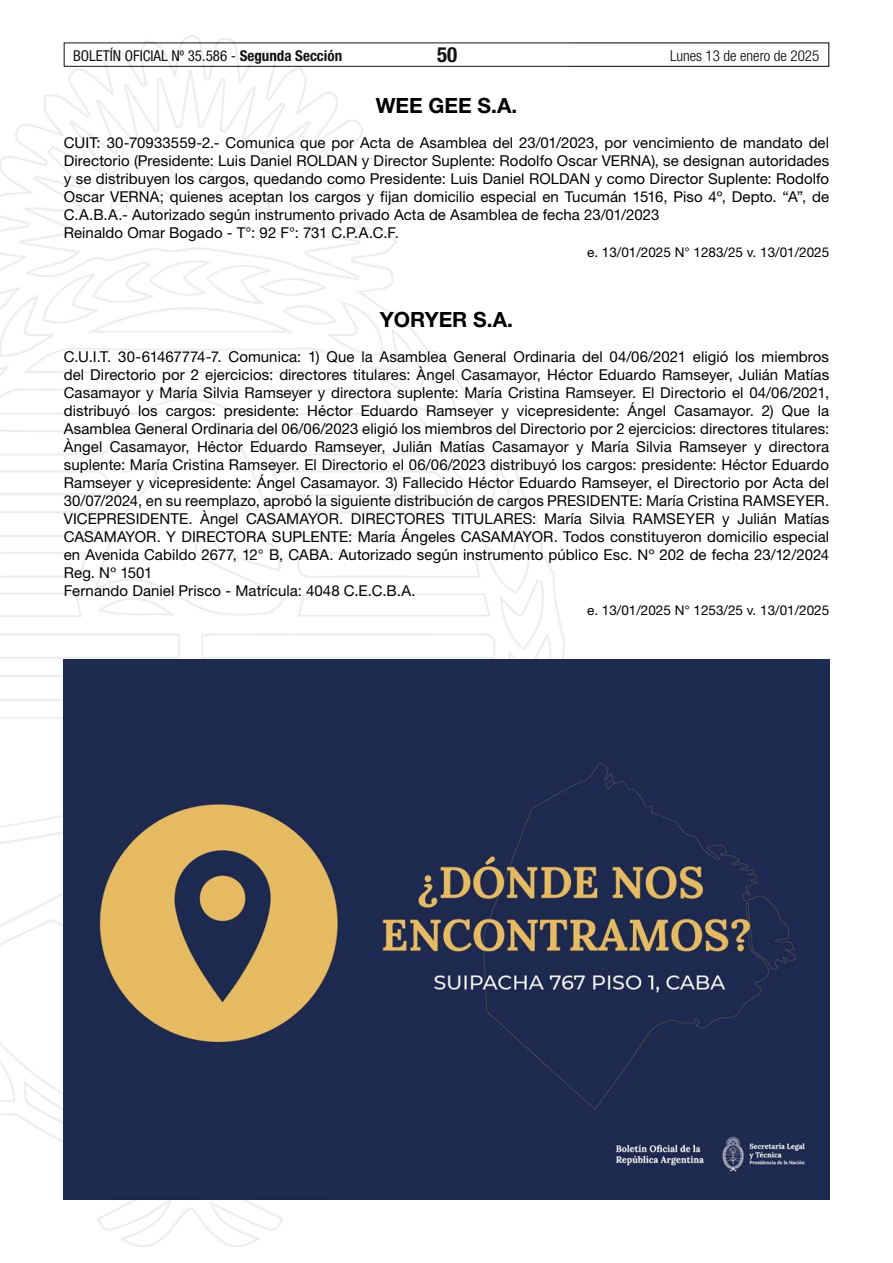
<style>
.page{position:relative;width:893px;height:1263px;background:#fff}
.page>*{position:absolute;margin:0;border:0;box-sizing:border-box;transform-origin:0 0}
.t1{font:700 21px "Helvetica Neue LT Std";color:#000}
.t2{font:700 condensed 21px "Helvetica Neue LT Std";color:#000}
.t3{font:15px/18px "Helvetica Neue LT Std";letter-spacing:.005em;color:#000}
.t4{font:condensed 15px "Helvetica Neue LT Std";color:#000}
.t5{font:300 condensed 15px "Helvetica Neue LT Std";color:#000}
.t6{font:13.5px "Helvetica Neue LT Std";color:#000}
.s1{font-weight:700}
</style>
<div class="page">
<div style="left:64px;top:43px;width:765px;height:24px;border:1px solid #000"></div>
<img style="left:0;top:35px;width:569px;height:1211px">
<img style="left:64px;top:659px;width:765px;height:540px">
<p class="t4" style="left:73px;top:47px;width:271px">BOLETÍN OFICIAL Nº 35.586 - <span class="s1">Segunda Sección</span></p>
<h1 class="t2" style="left:437px;top:42px;width:22px">50</h1>
<p class="t5" style="left:670px;top:47px;width:151px">Lunes 13 de enero de 2025</p>
<h1 class="t1" style="left:376px;top:92px;width:143px">WEE GEE S.A.</h1>
<p class="t3" style="left:64px;top:133px;width:767px">CUIT: 30-70933559-2.- Comunica que por Acta de Asamblea del 23/01/2023, por vencimiento de mandato del Directorio (Presidente: Luis Daniel ROLDAN y Director Suplente: Rodolfo Oscar VERNA), se designan autoridades y se distribuyen los cargos, quedando como Presidente: Luis Daniel ROLDAN y como Director Suplente: Rodolfo Oscar VERNA; quienes aceptan los cargos y fijan domicilio especial en Tucumán 1516, Piso 4º, Depto. “A”, de C.A.B.A.- Autorizado según instrumento privado Acta de Asamblea de fecha 23/01/2023<br>Reinaldo Omar Bogado - T°: 92 F°: 731 C.P.A.C.F.</p>
<p class="t6" style="left:587px;top:244px;width:244px">e. 13/01/2025 N° 1283/25 v. 13/01/2025</p>
<h1 class="t1" style="left:380px;top:306px;width:135px">YORYER S.A.</h1>
<p class="t3" style="left:64px;top:347px;width:767px">C.U.I.T. 30-61467774-7. Comunica: 1) Que la Asamblea General Ordinaria del 04/06/2021 eligió los miembros del Directorio por 2 ejercicios: directores titulares: Àngel Casamayor, Héctor Eduardo Ramseyer, Julián Matías Casamayor y María Silvia Ramseyer y directora suplente: María Cristina Ramseyer. El Directorio el 04/06/2021, distribuyó los cargos: presidente: Héctor Eduardo Ramseyer y vicepresidente: Ángel Casamayor. 2) Que la Asamblea General Ordinaria del 06/06/2023 eligió los miembros del Directorio por 2 ejercicios: directores titulares:<br>Àngel Casamayor, Héctor Eduardo Ramseyer, Julián Matías Casamayor y María Silvia Ramseyer y directora suplente: María Cristina Ramseyer. El Directorio el 06/06/2023 distribuyó los cargos: presidente: Héctor Eduardo Ramseyer y vicepresidente: Ángel Casamayor. 3) Fallecido Héctor Eduardo Ramseyer, el Directorio por Acta del 30/07/2024, en su reemplazo, aprobó la siguiente distribución de cargos PRESIDENTE: María Cristina RAMSEYER.<br>VICEPRESIDENTE. Àngel CASAMAYOR. DIRECTORES TITULARES: María Silvia RAMSEYER y Julián Matías CASAMAYOR. Y DIRECTORA SUPLENTE: María Ángeles CASAMAYOR. Todos constituyeron domicilio especial en Avenida Cabildo 2677, 12° B, CABA. Autorizado según instrumento público Esc. Nº 202 de fecha 23/12/2024<br>Reg. Nº 1501<br>Fernando Daniel Prisco - Matrícula: 4048 C.E.C.B.A.</p>
<p class="t6" style="left:587px;top:602px;width:244px">e. 13/01/2025 N° 1253/25 v. 13/01/2025</p>
</div>
